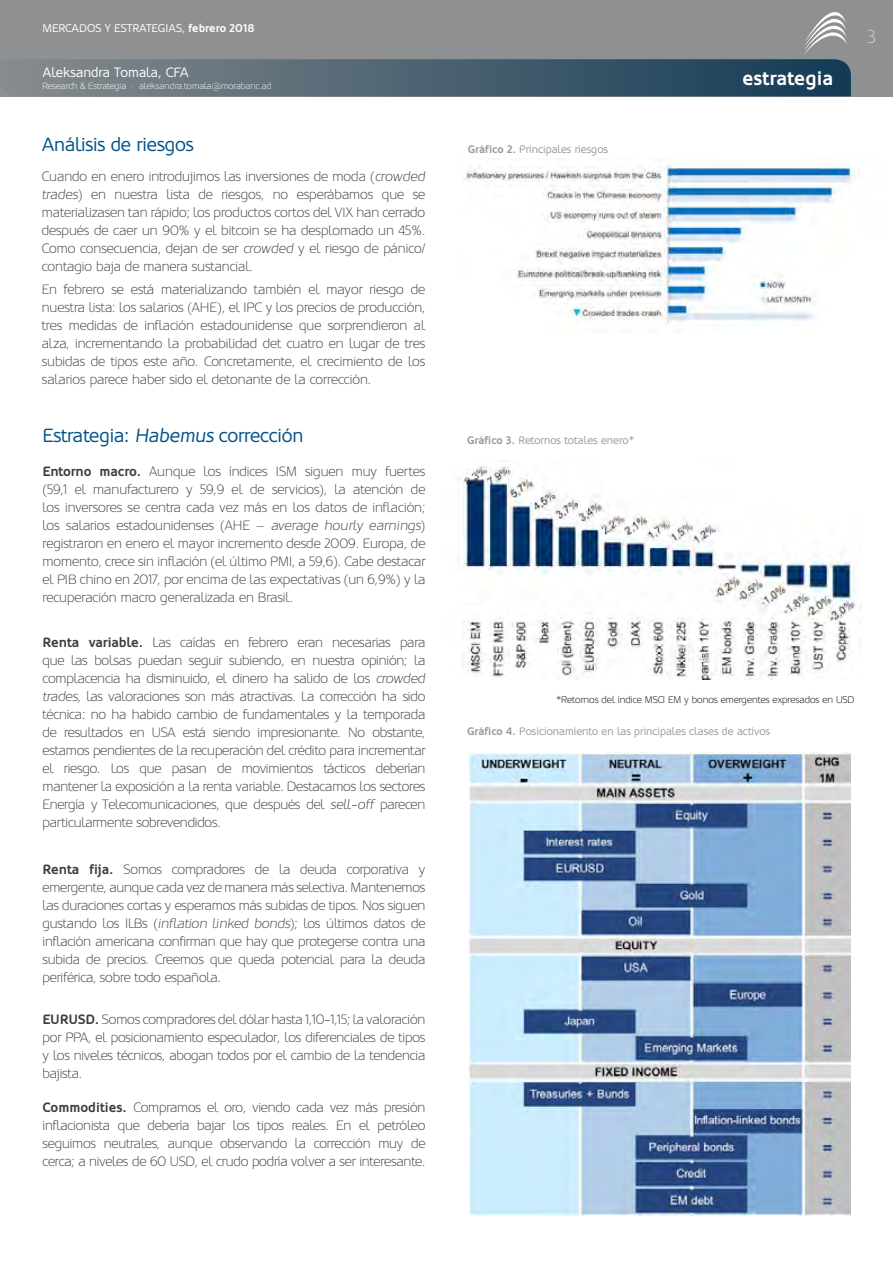
<style>
.page{position:relative;width:893px;height:1263px;background:#fff}
.page>*{position:absolute;margin:0;border:0;box-sizing:border-box;transform-origin:0 0}
.t1{font:700 19.5px "Oblik";color:#fff}
.texto_columna{font:19.05px "Oblik";letter-spacing:-.01em;color:#005289}
.t2{font:300 18.75px "Oblik";color:#d0cfd0}
.texto_columna-2{font:300 13.5px/18px "Oblik";letter-spacing:-.01em;color:#3e3d40;text-align:justify}
.texto_columna-3{font:13.5px "Oblik";color:#fff}
.t3{font:11.25px "Oblik";color:#fff}
.grafico{font:10.95px "Oblik";color:#99999b}
.asterisco{font:300 9.75px "Oblik";color:#000}
.texto_columna-4{font:300 9px "Oblik";color:#fff}
.s1{font-weight:700}
.s2{font-style:italic}
</style>
<div class="page">
<div style="left:0;top:0;width:893px;height:96px;background:#8e9091"></div>
<svg style="left:30px;top:12px;width:821px;height:84px"></svg>
<img style="left:464px;top:158px;width:395px;height:166px">
<img style="left:457px;top:460px;width:404px;height:219px">
<img style="left:468px;top:752px;width:383px;height:464px">
<p class="t3" style="left:42px;top:22px;width:214px">MERCADOS Y ESTRATEGIAS, <span class="s1">febrero 2018</span></p>
<p class="texto_columna-3" style="left:43px;top:65px;width:148px">Aleksandra Tomala, CFA</p>
<p class="texto_columna-4" style="left:43px;top:81px;width:231px">Research &amp; Estrategia · aleksandra.tomala@morabanc.ad</p>
<p class="texto_columna" style="left:42px;top:133px;width:153px">Análisis de riesgos</p>
<p class="texto_columna-2" style="left:42px;top:168px;width:385px">Cuando en enero introdujimos las inversiones de moda (<span class="s2">crowded trades</span>) en nuestra lista de riesgos, no esperábamos que se materializasen tan rápido; los productos cortos del VIX han cerrado después de caer un 90% y el bitcoin se ha desplomado un 45%.<br>Como consecuencia, dejan de ser <span class="s2">crowded</span> y el riesgo de pánico/ contagio baja de manera sustancial.</p>
<p class="texto_columna-2" style="left:42px;top:280px;width:385px">En febrero se está materializando también el mayor riesgo de nuestra lista: los salarios (AHE), el IPC y los precios de producción, tres medidas de inflación estadounidense que sorprendieron al alza, incrementando la probabilidad det cuatro en lugar de tres subidas de tipos este año. Concretamente, el crecimiento de los salarios parece haber sido el detonante de la corrección.</p>
<p class="texto_columna" style="left:43px;top:425px;width:262px">Estrategia: <span class="s2">Habemus</span> corrección</p>
<p class="texto_columna-2" style="left:43px;top:463px;width:384px"><span class="s1">Entorno macro.</span> Aunque los índices ISM siguen muy fuertes (59,1 el manufacturero y 59,9 el de servicios), la atención de los inversores se centra cada vez más en los datos de inflación; los salarios estadounidenses (AHE – <span class="s2">average hourly earnings</span>) registraron en enero el mayor incremento desde 2009. Europa, de momento, crece sin inflación (el último PMI, a 59,6). Cabe destacar el PIB chino en 2017, por encima de las expectativas (un 6,9%) y la recuperación macro generalizada en Brasil.</p>
<p class="texto_columna-2" style="left:43px;top:633px;width:384px"><span class="s1">Renta variable.</span> Las caídas en febrero eran necesarias para que las bolsas puedan seguir subiendo, en nuestra opinión; la complacencia ha disminuido, el dinero ha salido de los <span class="s2">crowded trades</span>, las valoraciones son más atractivas. La corrección ha sido técnica: no ha habido cambio de fundamentales y la temporada de resultados en USA está siendo impresionante. No obstante, estamos pendientes de la recuperación del crédito para incrementar el riesgo. Los que pasan de movimientos tácticos deberían mantener la exposición a la renta variable. Destacamos los sectores Energía y Telecomunicaciones, que después del <span class="s2">sell-off</span> parecen particularmente sobrevendidos.</p>
<p class="texto_columna-2" style="left:43px;top:861px;width:384px"><span class="s1">Renta fija.</span> Somos compradores de la deuda corporativa y emergente, aunque cada vez de manera más selectiva. Mantenemos las duraciones cortas y esperamos más subidas de tipos. Nos siguen gustando los ILBs (<span class="s2">inflation linked bonds</span>); los últimos datos de inflación americana confirman que hay que protegerse contra una subida de precios. Creemos que queda potencial para la deuda periférica, sobre todo española.</p>
<p class="texto_columna-2" style="left:43px;top:1010px;width:384px"><span class="s1">EURUSD.</span> Somos compradores del dólar hasta 1,10-1,15; la valoración por PPA, el posicionamiento especulador, los diferenciales de tipos y los niveles técnicos, abogan todos por el cambio de la tendencia bajista.</p>
<p class="texto_columna-2" style="left:43px;top:1098px;width:384px"><span class="s1">Commodities.</span> Compramos el oro, viendo cada vez más presión inflacionista que debería bajar los tipos reales. En el petróleo seguimos neutrales, aunque observando la corrección muy de cerca; a niveles de 60 USD, el crudo podría volver a ser interesante.</p>
<p class="grafico" style="left:468px;top:143px;width:142px"><span class="s1">Gráfico 2.</span> Principales riesgos</p>
<p class="t1" style="left:742px;top:67px;width:92px">estrategia</p>
<p class="t2" style="left:868px;top:26px;width:10px">3</p>
<p class="grafico" style="left:467px;top:434px;width:169px"><span class="s1">Gráfico 3.</span> Retornos totales enero*</p>
<p class="asterisco" style="left:556px;top:694px;width:299px">*Retornos del índice MSCI EM y bonos emergentes expresados en USD</p>
<p class="grafico" style="left:467px;top:725px;width:305px"><span class="s1">Gráfico 4.</span> Posicionamiento en las principales clases de activos</p>
</div>
